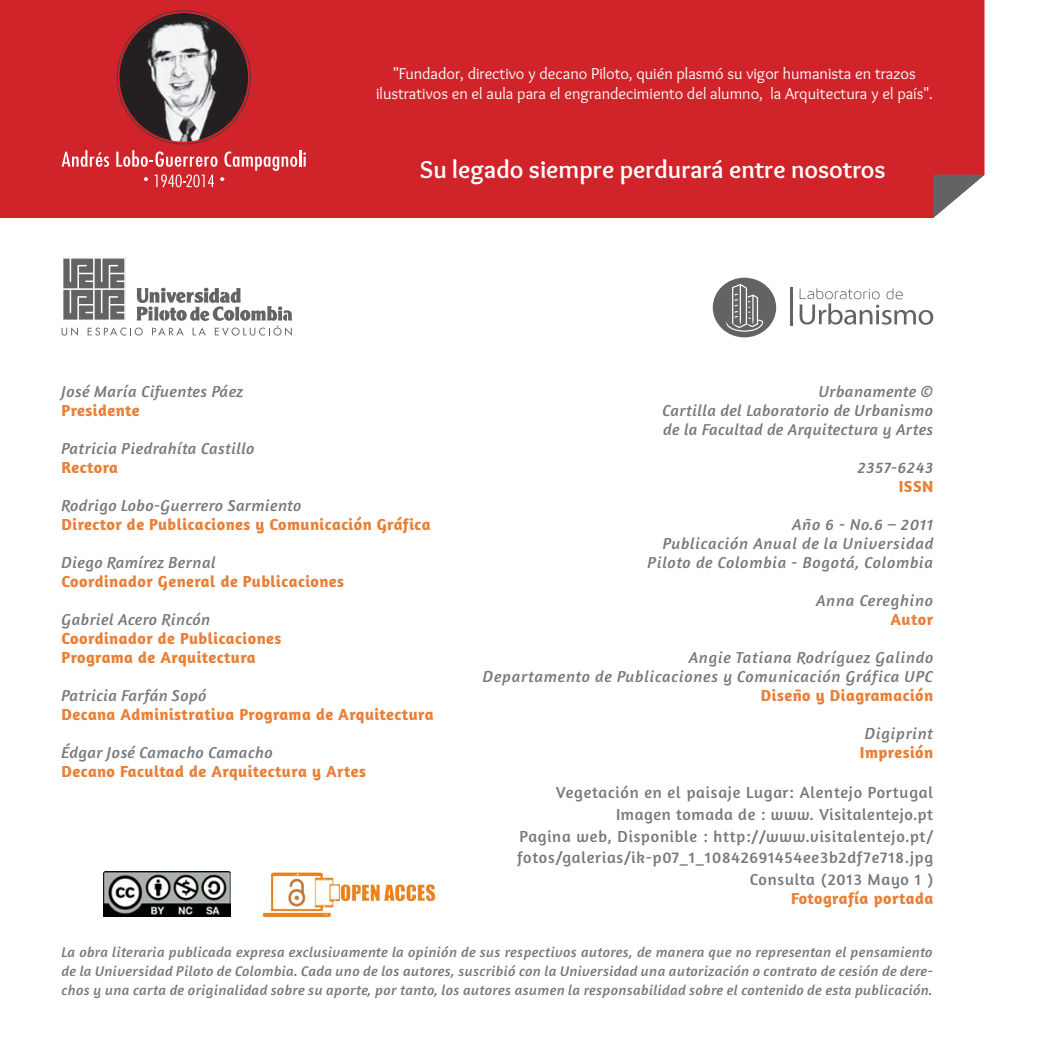
<style>
.page{position:relative;width:1042px;height:1042px;background:#fff}
.page>*{position:absolute;margin:0;border:0;box-sizing:border-box;transform-origin:0 0}
.t1{font:700 25.38px "Overlock";color:#fff}
.t2{font:italic 16.28px/19.1px "Amaranth";letter-spacing:.045em;color:#76787b;text-align:right}
.t3{font:700 16.28px/19.1px "Amaranth";letter-spacing:.03em;color:#e88038}
.t4{font:16.28px/21.7px "Amaranth";letter-spacing:.05em;color:#76787b;text-align:right}
.t5{font:16.28px/19.9px "Overlock";color:#fff;text-align:center}
.t6{font:italic 16.28px/19.1px "Amaranth";letter-spacing:.025em;color:#76787b}
.t7{font:italic 14.53px/18.9px "Amaranth";letter-spacing:.03em;color:#76787b;text-align:justify}
.s1{font-weight:700;font-style:normal;color:#e88038}
.s2{font-weight:400;font-style:italic;color:#76787b}
</style>
<div class="page">
<svg style="left:799px;top:288px;width:134px;height:37px"></svg>
<hr style="left:790px;top:288px;width:2px;height:38px;background:#636366">
<svg style="left:713px;top:278px;width:63px;height:59px"></svg>
<svg style="left:62px;top:257px;width:230px;height:79px"></svg>
<div style="left:0;top:0;width:984px;height:218px;background:#d1232a"></div>
<svg style="left:933px;top:175px;width:51px;height:43px"></svg>
<svg style="left:62px;top:150px;width:47px;height:17px"></svg>
<svg style="left:116px;top:150px;width:101px;height:17px"></svg>
<svg style="left:224px;top:150px;width:82px;height:21px"></svg>
<svg style="left:144px;top:177px;width:4px;height:4px"></svg>
<svg style="left:154px;top:174px;width:60px;height:13px"></svg>
<svg style="left:220px;top:177px;width:4px;height:4px"></svg>
<svg style="left:117px;top:10px;width:134px;height:134px"></svg>
<img style="left:262px;top:872px;width:174px;height:46px">
<img style="left:104px;top:872px;width:127px;height:44px">
<p class="t5" style="left:376px;top:64px;width:558px">"Fundador, directivo y decano Piloto, quién plasmó su vigor humanista en trazos ilustrativos en el aula para el engrandecimiento del alumno, la Arquitectura y el país".</p>
<p class="t1" style="left:420px;top:155px;width:467px">Su legado siempre perdurará entre nosotros</p>
<p class="t6" style="left:62px;top:382px;width:183px">José María Cifuentes Páez<br><span class="s1">Presidente</span></p>
<p class="t2" style="left:62px;top:439px;width:194px;text-align:left">Patricia Piedrahíta Castillo<br><span class="s1">Rectora</span></p>
<p class="t3" style="left:62px;top:495px;width:370px"><span class="s2">Rodrigo Lobo-Guerrero Sarmiento<br></span>Director de Publicaciones y Comunicación Gráfica</p>
<p class="t3" style="left:62px;top:552px;width:284px"><span class="s2">Diego Ramírez Bernal<br></span>Coordinador General de Publicaciones</p>
<p class="t3" style="left:62px;top:609px;width:221px"><span class="s2">Gabriel Acero Rincón<br></span>Coordinador de Publicaciones<br>Programa de Arquitectura</p>
<p class="t3" style="left:62px;top:685px;width:373px"><span class="s2">Patricia Farfán Sopó<br></span>Decana Administrativa Programa de Arquitectura</p>
<p class="t3" style="left:62px;top:742px;width:306px"><span class="s2">Édgar José Camacho Camacho<br></span>Decano Facultad de Arquitectura y Artes</p>
<p class="t2" style="left:662px;top:382px;width:272px;text-align:justify;text-indent:156px">Urbanamente © Cartilla del Laboratorio de Urbanismo de la Facultad de Arquitectura y Artes</p>
<p class="t2" style="left:858px;top:458px;width:77px">2357-6243<br><span class="s1">ISSN</span></p>
<p class="t2" style="left:647px;top:515px;width:287px">Año 6 - No.6 – 2011<br>Publicación Anual de la Universidad<br>Piloto de Colombia - Bogotá, Colombia</p>
<p class="t2" style="left:816px;top:591px;width:119px">Anna Cereghino<br><span class="s1">Autor</span></p>
<p class="t2" style="left:483px;top:648px;width:452px">Angie Tatiana Rodríguez Galindo<br>Departamento de Publicaciones y Comunicación Gráfica UPC<br><span class="s1">Diseño y Diagramación</span></p>
<p class="t2" style="left:860px;top:723px;width:75px;text-align:center">Digiprint<br><span class="s1">Impresión</span></p>
<p class="t4" style="left:517px;top:782px;width:417px">Vegetación en el paisaje Lugar: Alentejo Portugal Imagen tomada de : www. Visitalentejo.pt<br>Pagina web, Disponible : http://www.visitalentejo.pt/ fotos/galerias/ik-p07_1_10842691454ee3b2df7e718.jpg Consulta (2013 Mayo 1 )</p>
<p class="t3" style="left:791px;top:888px;width:144px">Fotografía portada</p>
<p class="t7" style="left:62px;top:942px;width:873px">La obra literaria publicada expresa exclusivamente la opinión de sus respectivos autores, de manera que no representan el pensamiento de la Universidad Piloto de Colombia. Cada uno de los autores, suscribió con la Universidad una autorización o contrato de cesión de dere&shy;chos y una carta de originalidad sobre su aporte, por tanto, los autores asumen la responsabilidad sobre el contenido de esta publicación.</p>
</div>
